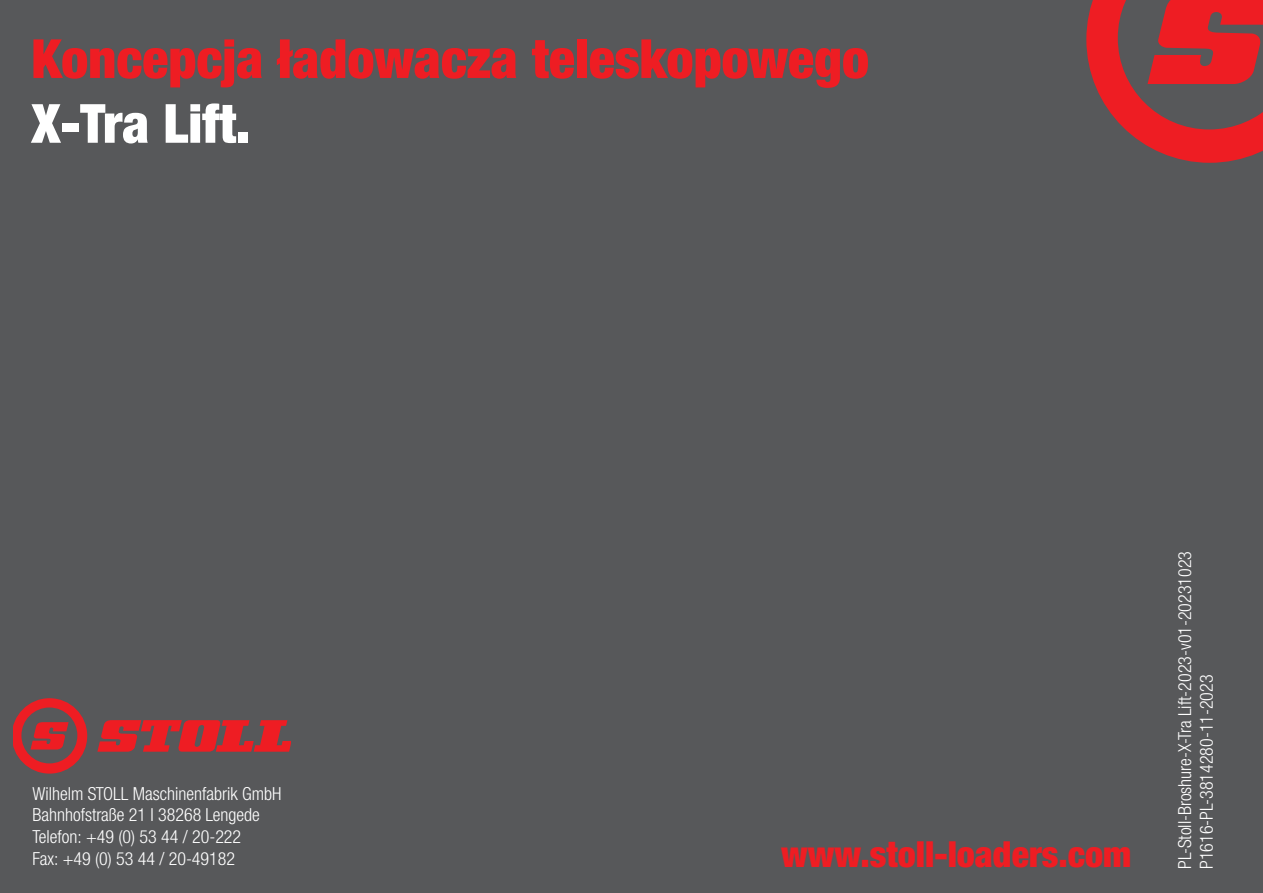
<style>
.page{position:relative;width:1263px;height:893px;background:#57585a}
.page>*{position:absolute;margin:0;border:0;box-sizing:border-box;transform-origin:0 0}
.t1{font:900 condensed 54px "Helvetica Neue LTW1 G";color:#ee1d23}
.t2{font:900 condensed 54px "Helvetica Neue LTW1 G";color:#fff}
.t3{font:900 condensed 36px "Helvetica Neue LTW1 G";color:#ee1d23}
.t4{font:300 condensed 18px/21.6px "Helvetica Neue LTW1 G";color:#fff}
</style>
<div class="page">
<svg style="left:97px;top:720px;width:193px;height:32px"></svg>
<svg style="left:13px;top:698px;width:74px;height:76px"></svg>
<svg style="left:1086px;top:0;width:177px;height:163px"></svg>
<h1 class="t1" style="left:31px;top:27px;width:839px">Koncepcja ładowacza teleskopowego</h1>
<h1 class="t2" style="left:31px;top:91px;width:220px">X-Tra Lift.</h1>
<p class="t4" style="left:33px;top:783px;width:250px">Wilhelm STOLL Maschinenfabrik GmbH<br>Bahnhofstraße 21 I 38268 Lengede<br>Telefon: +49 (0) 53 44 / 20-222<br>Fax: +49 (0) 53 44 / 20-49182</p>
<h2 class="t3" style="left:781px;top:833px;width:351px">www.stoll-loaders.com</h2>
<p class="t4" style="left:1174px;top:869px;width:319px;rotate:-90deg">PL-Stoll-Broshure-X-Tra Lift-2023-v01-20231023<br>P1616-PL-3814280-11-2023</p>
</div>
